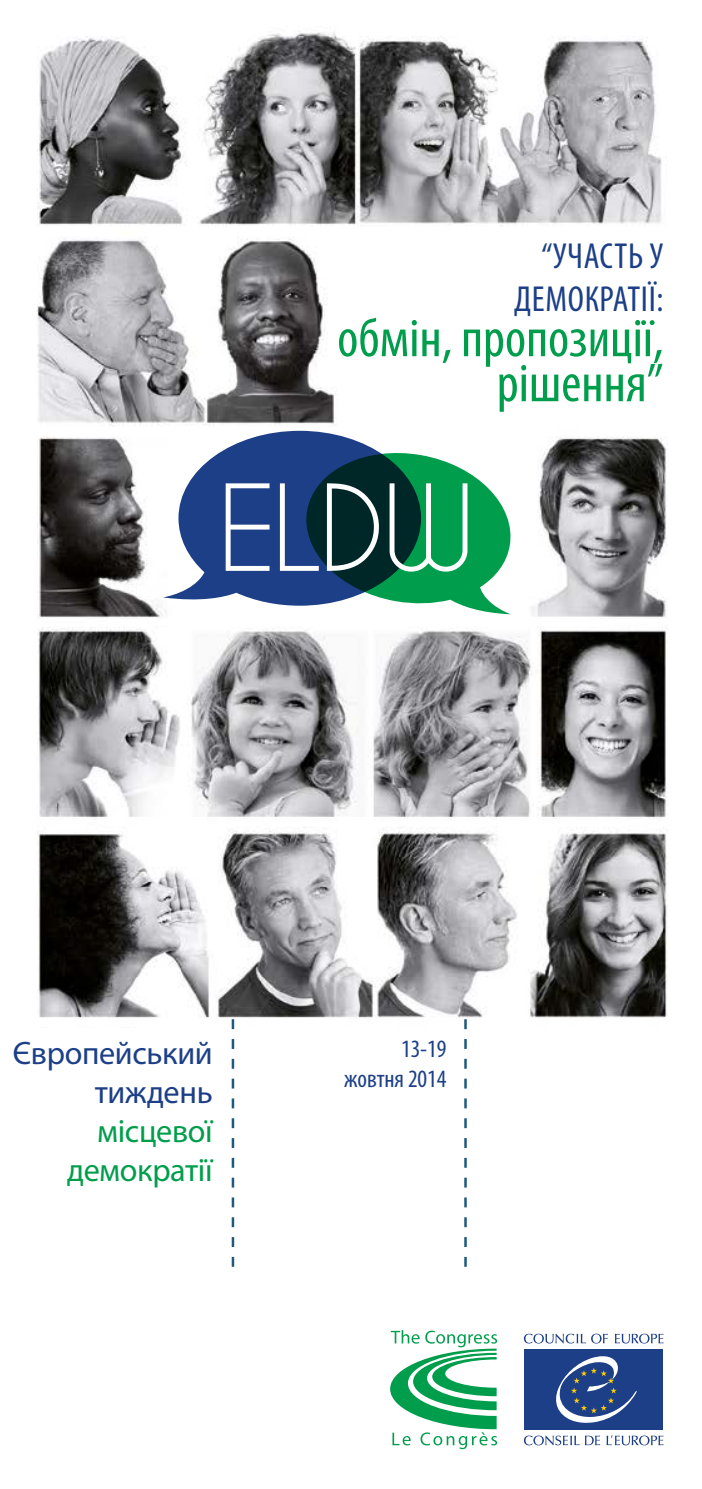
<style>
.page{position:relative;width:702px;height:1489px;background:#fff}
.page>*{position:absolute;margin:0;border:0;box-sizing:border-box;transform-origin:0 0}
.t1{font:condensed 55px/45px "Myriad Pro";color:#009e4c;text-align:right}
.t2{font:condensed 36.25px/43.5px "Myriad Pro";letter-spacing:.02em;color:#1c3f87;text-align:right}
.t3{font:32.5px/39px "Myriad Pro";letter-spacing:-.01em;color:#1c3f87;text-align:right}
.t4{font:32.5px/39px "Myriad Pro";letter-spacing:-.01em;color:#009e4c;text-align:right}
.t5{font:condensed 25px/30px "Myriad Pro";color:#1c3f87;text-align:right}
</style>
<div class="page">
<img style="left:37px;top:32px;width:631px;height:1412px">
<div style="left:21px;top:1028px;width:653px;height:211px;background:#fff"></div>
<svg style="left:390px;top:1329px;width:107px;height:119px"></svg>
<svg style="left:615px;top:1333px;width:48px;height:10px"></svg>
<svg style="left:524px;top:1333px;width:84px;height:10px"></svg>
<svg style="left:606px;top:1435px;width:57px;height:10px"></svg>
<svg style="left:585px;top:1435px;width:15px;height:9px"></svg>
<svg style="left:524px;top:1435px;width:55px;height:10px"></svg>
<div style="left:524px;top:1348px;width:139px;height:81px;background:#1c3f87"></div>
<svg style="left:556px;top:1356px;width:81px;height:67px"></svg>
<svg style="left:232px;top:1019px;width:2px;height:247px"></svg>
<svg style="left:464px;top:1019px;width:2px;height:247px"></svg>
<svg style="left:163px;top:431px;width:258px;height:174px;fill:#1c3f87"></svg>
<svg style="left:226px;top:483px;width:43px;height:88px"></svg>
<svg style="left:280px;top:453px;width:231px;height:161px"></svg>
<p class="t2" style="left:514px;top:233px;width:151px">“УЧАСТЬ У<br>ДЕМОКРАТІЇ:</p>
<p class="t1" style="left:337px;top:315px;width:328px">обмін, пропозиції, рішення”</p>
<p class="t3" style="left:13px;top:1033px;width:201px">Європейський тиждень</p>
<p class="t4" style="left:67px;top:1111px;width:147px">місцевої демократії</p>
<p class="t5" style="left:344px;top:1033px;width:104px">13-19 жовтня 2014</p>
</div>
